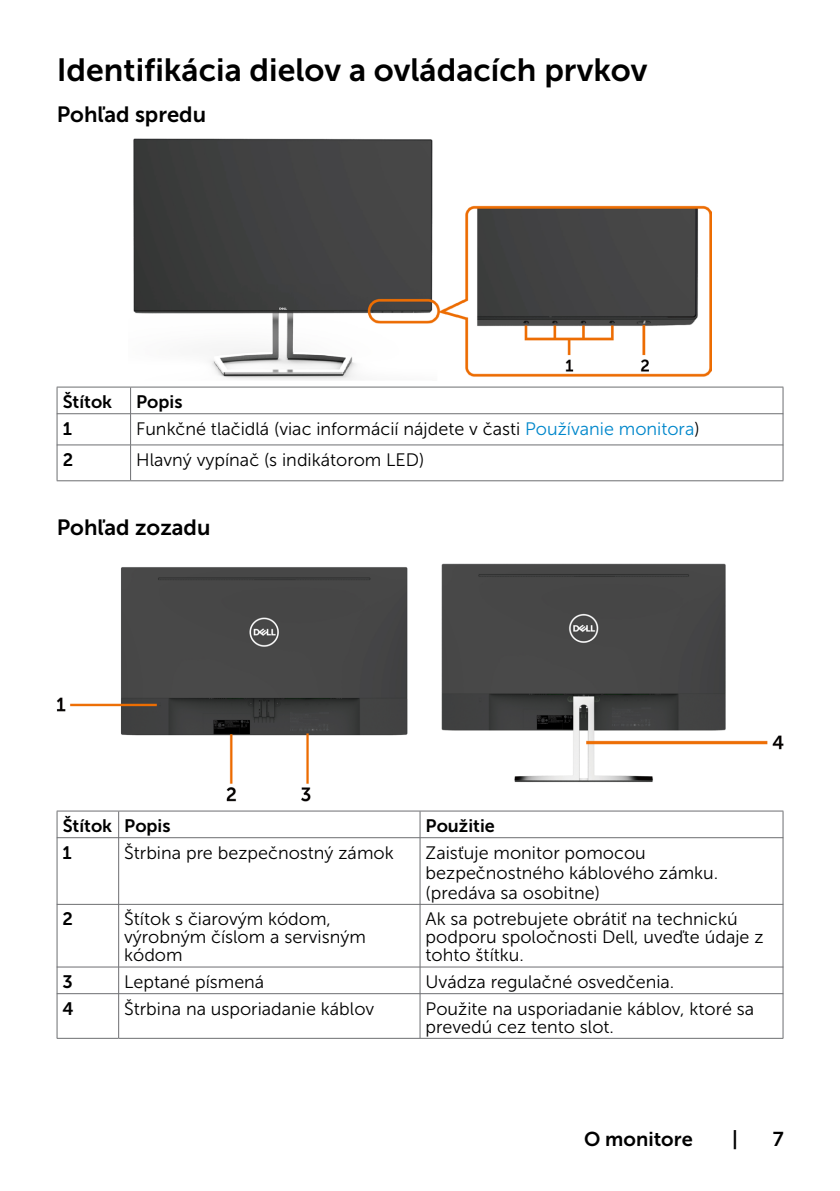
<style>
.page{position:relative;width:840px;height:1191px;background:#fff}
.page>*{position:absolute;margin:0;border:0;box-sizing:border-box;transform-origin:0 0}
.t1{font:32px "Museo Sans For Dell 700";color:#000}
.t2{font:22px "Museo Sans For Dell 700";color:#000}
.t3{font:20px "Museo Sans For Dell 700";color:#000}
.t4{font:18px/18px "Museo Sans For Dell 300";color:#000}
.t5{font:18px "Museo Sans For Dell 700";color:#000}
.s1{color:#0087cb}
</style>
<div class="page">
<img style="left:133px;top:138px;width:578px;height:242px">
<hr style="left:57px;top:387px;width:73px;height:1px;background:#6d6e71">
<svg style="left:57px;top:387px;width:1px;height:26px"></svg>
<hr style="left:130px;top:387px;width:653px;height:1px;background:#6d6e71">
<svg style="left:130px;top:387px;width:1px;height:26px"></svg>
<svg style="left:782px;top:387px;width:1px;height:26px"></svg>
<hr style="left:57px;top:413px;width:74px;height:1px;background:#6d6e71">
<hr style="left:57px;top:414px;width:1px;height:31px;background:#6d6e71">
<hr style="left:130px;top:413px;width:653px;height:1px;background:#6d6e71">
<hr style="left:130px;top:414px;width:1px;height:30px;background:#6d6e71">
<hr style="left:782px;top:414px;width:1px;height:31px;background:#6d6e71">
<hr style="left:57px;top:444px;width:74px;height:1px;background:#6d6e71">
<hr style="left:57px;top:445px;width:1px;height:35px;background:#6d6e71">
<hr style="left:130px;top:444px;width:653px;height:1px;background:#6d6e71">
<hr style="left:130px;top:445px;width:1px;height:35px;background:#6d6e71">
<hr style="left:782px;top:445px;width:1px;height:35px;background:#6d6e71">
<hr style="left:57px;top:480px;width:73px;height:1px;background:#6d6e71">
<hr style="left:130px;top:480px;width:653px;height:1px;background:#6d6e71">
<img style="left:57px;top:563px;width:725px;height:239px">
<hr style="left:57px;top:810px;width:61px;height:1px;background:#6d6e71">
<svg style="left:57px;top:811px;width:1px;height:26px"></svg>
<hr style="left:118px;top:810px;width:302px;height:1px;background:#6d6e71">
<svg style="left:118px;top:811px;width:1px;height:26px"></svg>
<hr style="left:420px;top:810px;width:363px;height:1px;background:#6d6e71">
<svg style="left:419px;top:811px;width:1px;height:26px"></svg>
<svg style="left:782px;top:811px;width:1px;height:26px"></svg>
<hr style="left:57px;top:837px;width:62px;height:1px;background:#6d6e71">
<hr style="left:57px;top:837px;width:1px;height:67px;background:#6d6e71">
<hr style="left:118px;top:837px;width:302px;height:1px;background:#6d6e71">
<hr style="left:118px;top:838px;width:1px;height:66px;background:#6d6e71">
<hr style="left:419px;top:837px;width:364px;height:1px;background:#6d6e71">
<hr style="left:419px;top:838px;width:1px;height:66px;background:#6d6e71">
<hr style="left:782px;top:837px;width:1px;height:67px;background:#6d6e71">
<hr style="left:57px;top:904px;width:62px;height:1px;background:#6d6e71">
<hr style="left:57px;top:904px;width:1px;height:63px;background:#6d6e71">
<hr style="left:118px;top:904px;width:302px;height:1px;background:#6d6e71">
<hr style="left:118px;top:904px;width:1px;height:62px;background:#6d6e71">
<hr style="left:419px;top:904px;width:364px;height:1px;background:#6d6e71">
<hr style="left:419px;top:904px;width:1px;height:62px;background:#6d6e71">
<hr style="left:782px;top:904px;width:1px;height:63px;background:#6d6e71">
<hr style="left:57px;top:966px;width:62px;height:1px;background:#6d6e71">
<svg style="left:57px;top:967px;width:1px;height:26px"></svg>
<hr style="left:118px;top:966px;width:302px;height:1px;background:#6d6e71">
<svg style="left:118px;top:967px;width:1px;height:26px"></svg>
<hr style="left:419px;top:966px;width:364px;height:1px;background:#6d6e71">
<svg style="left:419px;top:967px;width:1px;height:26px"></svg>
<svg style="left:782px;top:967px;width:1px;height:26px"></svg>
<hr style="left:57px;top:993px;width:62px;height:1px;background:#6d6e71">
<hr style="left:57px;top:993px;width:1px;height:45px;background:#6d6e71">
<hr style="left:118px;top:993px;width:302px;height:1px;background:#6d6e71">
<hr style="left:118px;top:994px;width:1px;height:44px;background:#6d6e71">
<hr style="left:419px;top:993px;width:364px;height:1px;background:#6d6e71">
<hr style="left:419px;top:994px;width:1px;height:44px;background:#6d6e71">
<hr style="left:782px;top:993px;width:1px;height:45px;background:#6d6e71">
<hr style="left:57px;top:1038px;width:61px;height:1px;background:#6d6e71">
<hr style="left:118px;top:1038px;width:302px;height:1px;background:#6d6e71">
<hr style="left:420px;top:1038px;width:363px;height:1px;background:#6d6e71">
<h1 class="t1" style="left:57px;top:52px;width:592px">Identifikácia dielov a ovládacích prvkov</h1>
<p class="t2" style="left:57px;top:102px;width:151px">Pohľad spredu</p>
<p class="t5" style="left:63px;top:392px;width:51px">Štítok</p>
<p class="t5" style="left:136px;top:392px;width:48px">Popis</p>
<p class="t5" style="left:63px;top:418px;width:11px">1</p>
<p class="t4" style="left:136px;top:419px;width:564px">Funkčné tlačidlá (viac informácií nájdete v časti <span class="s1">Používanie monitora</span>)</p>
<p class="t5" style="left:63px;top:449px;width:12px">2</p>
<p class="t4" style="left:136px;top:451px;width:289px">Hlavný vypínač (s indikátorom LED)</p>
<p class="t2" style="left:57px;top:515px;width:155px">Pohľad zozadu</p>
<p class="t5" style="left:63px;top:815px;width:109px">Štítok Popis</p>
<p class="t5" style="left:425px;top:815px;width:71px">Použitie</p>
<p class="t5" style="left:63px;top:842px;width:11px">1</p>
<p class="t4" style="left:124px;top:843px;width:271px">Štrbina pre bezpečnostný zámok</p>
<p class="t4" style="left:425px;top:842px;width:294px;line-height:20px">Zaisťuje monitor pomocou bezpečnostného káblového zámku. (predáva sa osobitne)</p>
<p class="t5" style="left:63px;top:909px;width:12px">2</p>
<p class="t4" style="left:124px;top:910px;width:243px">Štítok s čiarovým kódom, výrobným číslom a servisným kódom</p>
<p class="t4" style="left:425px;top:910px;width:339px">Ak sa potrebujete obrátiť na technickú podporu spoločnosti Dell, uveďte údaje z tohto štítku.</p>
<p class="t5" style="left:63px;top:971px;width:12px">3</p>
<p class="t4" style="left:124px;top:973px;width:141px">Leptané písmená</p>
<p class="t4" style="left:425px;top:973px;width:250px">Uvádza regulačné osvedčenia.</p>
<p class="t5" style="left:63px;top:998px;width:13px">4</p>
<p class="t4" style="left:124px;top:999px;width:251px">Štrbina na usporiadanie káblov</p>
<p class="t4" style="left:425px;top:999px;width:330px">Použite na usporiadanie káblov, ktoré sa prevedú cez tento slot.</p>
<p class="t3" style="left:583px;top:1127px;width:110px">O monitore</p>
<p class="t3" style="left:731px;top:1127px;width:7px">|</p>
<p class="t3" style="left:772px;top:1127px;width:12px">7</p>
</div>
